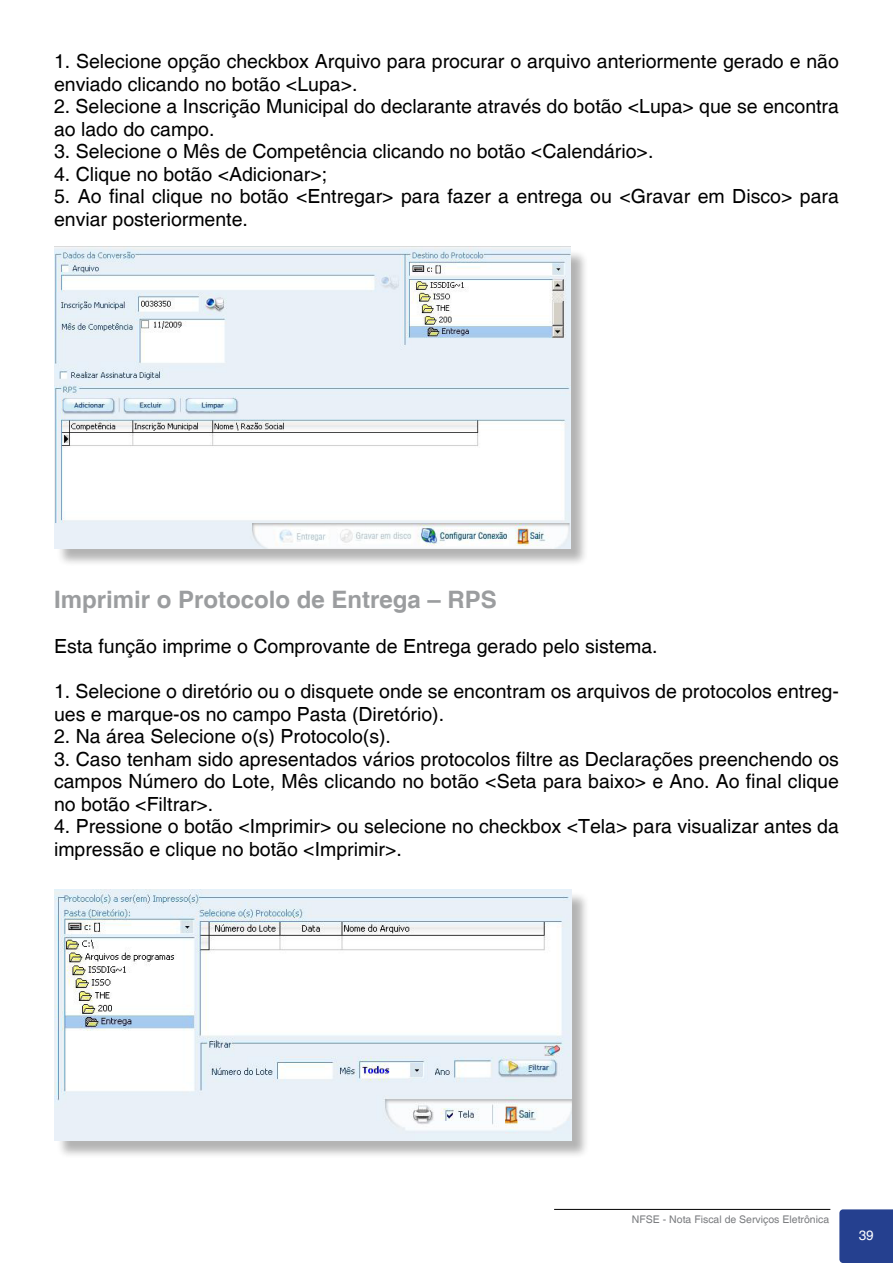
<style>
.page{position:relative;width:893px;height:1263px;background:#fff}
.page>*{position:absolute;margin:0;border:0;box-sizing:border-box;transform-origin:0 0}
.t1{font:700 24px "Helvetica";color:#9b9d9f}
.t2{font:19.5px/22.5px "Helvetica";color:#000}
.t3{font:13.5px "Helvetica";color:#fff}
.t4{font:10.5px "Helvetica";color:#797b7e}
</style>
<div class="page">
<div style="left:839px;top:1209px;width:54px;height:54px;background:#25408f"></div>
<hr style="left:554px;top:1209px;width:276px;height:1px;background:#000">
<div style="left:56px;top:249px;width:533px;height:318px;background:#000;opacity:.3"></div>
<img style="left:54px;top:247px;width:516px;height:302px">
<div style="left:56px;top:891px;width:534px;height:269px;background:#000;opacity:.3"></div>
<img style="left:54px;top:889px;width:517px;height:252px">
<p class="t2" style="left:54px;top:51px;width:786px">1. Selecione opção checkbox Arquivo para procurar o arquivo anteriormente gerado e não enviado clicando no botão &lt;Lupa&gt;.</p>
<p class="t2" style="left:54px;top:96px;width:786px">2. Selecione a Inscrição Municipal do declarante através do botão &lt;Lupa&gt; que se encontra ao lado do campo.</p>
<p class="t2" style="left:54px;top:141px;width:601px">3. Selecione o Mês de Competência clicando no botão &lt;Calendário&gt;.</p>
<p class="t2" style="left:54px;top:163px;width:275px">4. Clique no botão &lt;Adicionar&gt;;</p>
<p class="t2" style="left:54px;top:186px;width:786px">5. Ao final clique no botão &lt;Entregar&gt; para fazer a entrega ou &lt;Gravar em Disco&gt; para enviar posteriormente.</p>
<p class="t1" style="left:54px;top:585px;width:444px">Imprimir o Protocolo de Entrega – RPS</p>
<p class="t2" style="left:54px;top:636px;width:605px">Esta função imprime o Comprovante de Entrega gerado pelo sistema.</p>
<p class="t2" style="left:54px;top:681px;width:786px">1. Selecione o diretório ou o disquete onde se encontram os arquivos de protocolos entreg&shy;ues e marque-os no campo Pasta (Diretório).</p>
<p class="t2" style="left:54px;top:726px;width:339px">2. Na área Selecione o(s) Protocolo(s).</p>
<p class="t2" style="left:54px;top:748px;width:786px;text-align:justify">3. Caso tenham sido apresentados vários protocolos filtre as Declarações preenchendo os campos Número do Lote, Mês clicando no botão &lt;Seta para baixo&gt; e Ano. Ao final clique no botão &lt;Filtrar&gt;.</p>
<p class="t2" style="left:54px;top:816px;width:786px">4. Pressione o botão &lt;Imprimir&gt; ou selecione no checkbox &lt;Tela&gt; para visualizar antes da impressão e clique no botão &lt;Imprimir&gt;.</p>
<p class="t4" style="left:632px;top:1213px;width:199px">NFSE - Nota Fiscal de Serviços Eletrônica</p>
<p class="t3" style="left:859px;top:1228px;width:17px">39</p>
</div>
